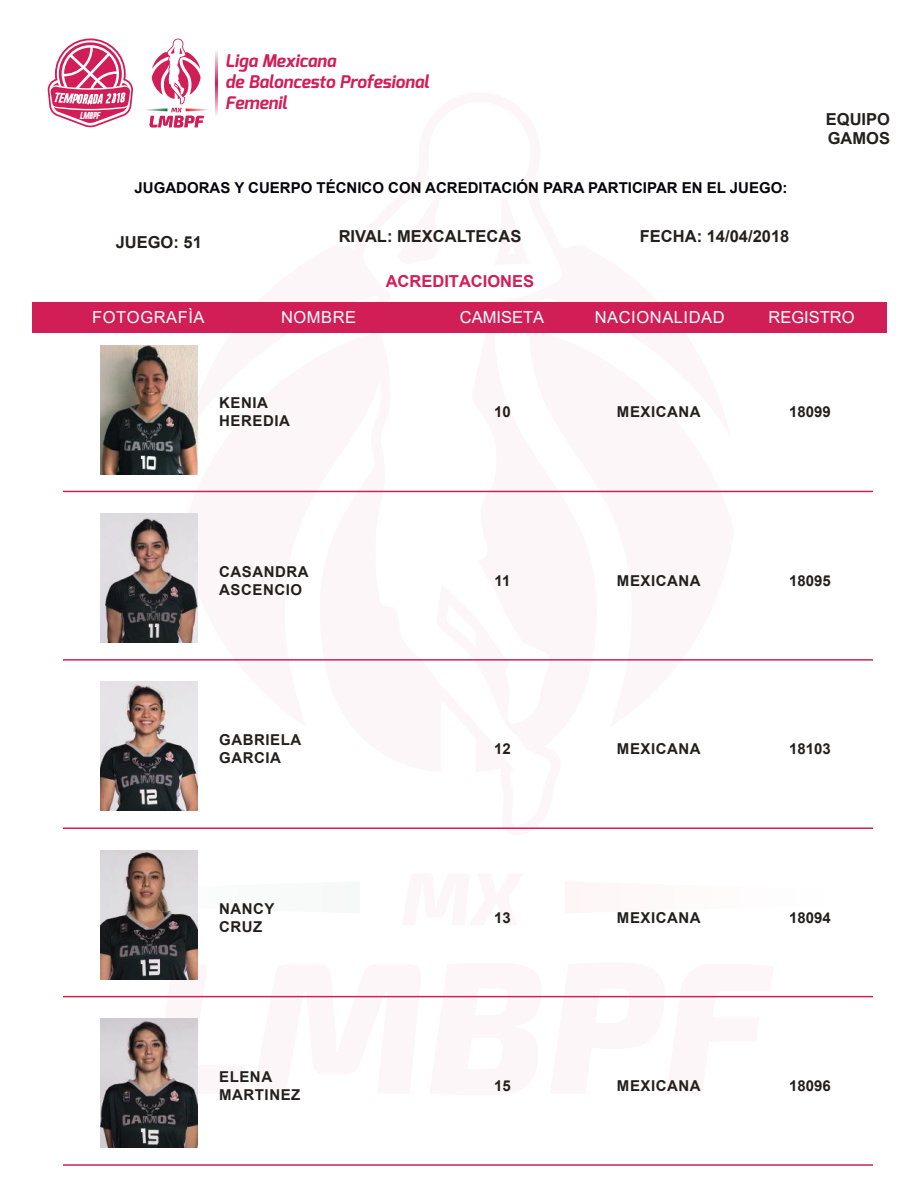
<style>
.page{position:relative;width:918px;height:1188px;background:#fff}
.page>*{position:absolute;margin:0;border:0;box-sizing:border-box;transform-origin:0 0}
.t1{font:italic 700 17.4px/20.9px "Exo";color:#d11e57}
.t2{font:700 16.5px/19.8px "Arial";color:#241f1f}
.t3{font:16.5px "Arial";letter-spacing:.035em;color:#fff}
.t4{font:16.5px "Arial";color:#fff}
.t5{font:700 16.5px "Arial";color:#d11e57}
.t6{font:700 15px/18px "Arial";letter-spacing:.035em;color:#241f1f}
.t7{font:700 15px "Arial";color:#05050a}
.t8{font:9.75px "Urae Nium";color:#fff}
</style>
<div class="page">
<svg style="left:146px;top:979px;width:639px;height:40px"></svg>
<svg style="left:361px;top:302px;width:203px;height:191px"></svg>
<div style="left:33px;top:303px;width:854px;height:30px;background:#d11e57"></div>
<svg style="left:146px;top:38px;width:62px;height:90px"></svg>
<svg style="left:215px;top:51px;width:2px;height:65px"></svg>
<svg style="left:48px;top:45px;width:85px;height:82px"></svg>
<img style="left:101px;top:345px;width:97px;height:129px">
<hr style="left:63px;top:491px;width:810px;height:1px;background:#d12057">
<img style="left:101px;top:513px;width:97px;height:129px">
<hr style="left:63px;top:659px;width:810px;height:2px;background:#d12057">
<img style="left:101px;top:682px;width:97px;height:129px">
<hr style="left:63px;top:827px;width:810px;height:2px;background:#d12057">
<img style="left:101px;top:850px;width:97px;height:129px">
<hr style="left:63px;top:996px;width:810px;height:1px;background:#d12057">
<img style="left:101px;top:1019px;width:97px;height:129px">
<hr style="left:63px;top:1164px;width:810px;height:2px;background:#d12057">
<p class="t1" style="left:225px;top:50px;width:205px">Liga Mexicana<br>de Baloncesto Profesional<br>Femenil</p>
<p class="t8" style="left:80px;top:112px;width:22px">lmbpf</p>
<p class="t2" style="left:826px;top:109px;width:66px">EQUIPO<br>GAMOS</p>
<p class="t7" style="left:135px;top:178px;width:654px">JUGADORAS Y CUERPO TÉCNICO CON ACREDITACIÓN PARA PARTICIPAR EN EL JUEGO:</p>
<p class="t2" style="left:116px;top:233px;width:88px">JUEGO: 51</p>
<p class="t2" style="left:339px;top:226px;width:184px">RIVAL: MEXCALTECAS</p>
<p class="t2" style="left:640px;top:226px;width:151px">FECHA: 14/04/2018</p>
<p class="t5" style="left:386px;top:270px;width:150px">ACREDITACIONES</p>
<p class="t3" style="left:92px;top:306px;width:114px">FOTOGRAFÌA</p>
<p class="t3" style="left:281px;top:306px;width:77px">NOMBRE</p>
<p class="t4" style="left:460px;top:306px;width:86px">CAMISETA</p>
<p class="t4" style="left:769px;top:306px;width:88px">REGISTRO</p>
<p class="t3" style="left:595px;top:306px;width:131px">NACIONALIDAD</p>
<p class="t6" style="left:219px;top:394px;width:72px">KENIA<br>HEREDIA</p>
<p class="t6" style="left:494px;top:403px;width:18px">10</p>
<p class="t6" style="left:617px;top:403px;width:85px">MEXICANA</p>
<p class="t6" style="left:789px;top:403px;width:43px">18099</p>
<p class="t6" style="left:219px;top:563px;width:91px">CASANDRA<br>ASCENCIO</p>
<p class="t6" style="left:495px;top:572px;width:17px">11</p>
<p class="t6" style="left:617px;top:572px;width:85px">MEXICANA</p>
<p class="t6" style="left:789px;top:572px;width:43px">18095</p>
<p class="t6" style="left:219px;top:731px;width:84px">GABRIELA<br>GARCIA</p>
<p class="t6" style="left:494px;top:740px;width:18px">12</p>
<p class="t6" style="left:617px;top:740px;width:85px">MEXICANA</p>
<p class="t6" style="left:789px;top:740px;width:43px">18103</p>
<p class="t6" style="left:219px;top:899px;width:57px">NANCY<br>CRUZ</p>
<p class="t6" style="left:494px;top:908px;width:18px">13</p>
<p class="t6" style="left:617px;top:908px;width:85px">MEXICANA</p>
<p class="t6" style="left:789px;top:908px;width:43px">18094</p>
<p class="t6" style="left:219px;top:1068px;width:83px">ELENA<br>MARTINEZ</p>
<p class="t6" style="left:494px;top:1077px;width:18px">15</p>
<p class="t6" style="left:617px;top:1077px;width:85px">MEXICANA</p>
<p class="t6" style="left:789px;top:1077px;width:43px">18096</p>
</div>
